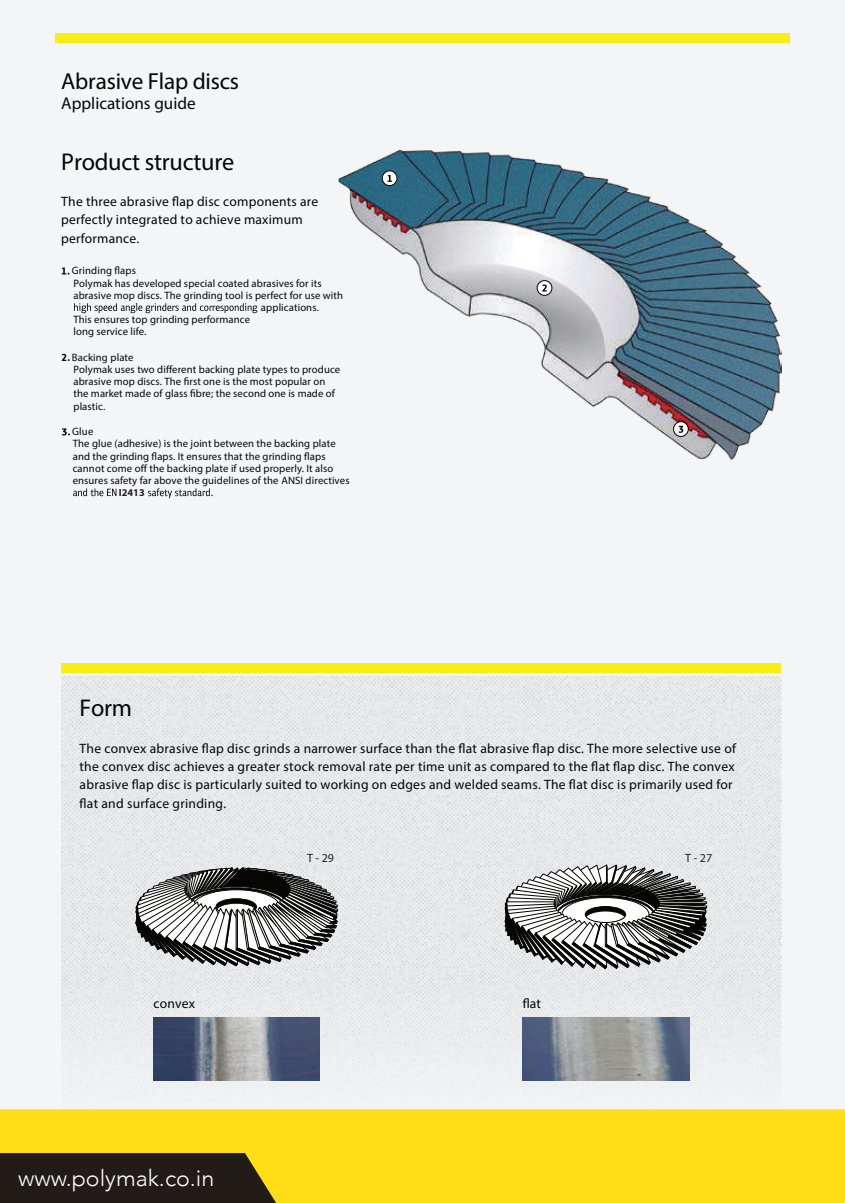
<style>
.page{position:relative;width:845px;height:1203px;background:#fff}
.page>*{position:absolute;margin:0;border:0;box-sizing:border-box;transform-origin:0 0}
.t1{font:700 24.3px "KL Bulletin Sans";color:#050504}
.t2{font:700 23.2px "KL Bulletin Sans";color:#050504}
.t3{font:300 22.7px "Avenir";color:#fff}
.t4{font:17.1px "KL Bulletin Sans";color:#050504}
.t5{font:13.6px "KL Bulletin Sans";color:#050504}
.t6{font:700 13.6px "KL Bulletin Sans";color:#050504}
.t7{font:12px "Myriad Pro";color:#231f20}
.t8{font:10.7px "KL Bulletin Sans";color:#050504}
.t9{font:700 10.7px "KL Bulletin Sans";color:#050504}
.t10{font:700 10.3px "Myriad";color:#231f20}
</style>
<div class="page">
<div style="left:0;top:0;width:845px;height:1199px;background:#f4f5f6"></div>
<img style="left:61px;top:677px;width:720px;height:415px">
<img style="left:338px;top:150px;width:443px;height:309px">
<div style="left:382px;top:171px;width:15px;height:15px;background:#fff;border-radius:50%"></div>
<div style="left:382px;top:170px;width:15px;height:16px;border:1px solid #050504;border-radius:50%"></div>
<svg style="left:387px;top:175px;width:5px;height:7px"></svg>
<svg style="left:673px;top:422px;width:15px;height:14px"></svg>
<div style="left:673px;top:421px;width:16px;height:16px;border:1px solid #050504;border-radius:50%"></div>
<svg style="left:678px;top:426px;width:5px;height:7px"></svg>
<div style="left:537px;top:281px;width:15px;height:14px;background:#fff;border-radius:50%"></div>
<div style="left:537px;top:280px;width:15px;height:16px;border:1px solid #050504;border-radius:50%"></div>
<svg style="left:542px;top:284px;width:5px;height:8px"></svg>
<svg style="left:135px;top:867px;width:203px;height:99px"></svg>
<svg style="left:504px;top:864px;width:204px;height:105px"></svg>
<img style="left:154px;top:1017px;width:166px;height:64px">
<img style="left:523px;top:1017px;width:166px;height:64px">
<div style="left:61px;top:663px;width:720px;height:9px;background:#f9ed14"></div>
<div style="left:0;top:1109px;width:845px;height:94px;background:#ffdd17"></div>
<svg style="left:0;top:1153px;width:276px;height:50px"></svg>
<div style="left:55px;top:33px;width:735px;height:9px;background:#f9ed14"></div>
<svg style="left:80px;top:743px;width:30px;height:10px"></svg>
<svg style="left:85px;top:761px;width:23px;height:10px"></svg>
<svg style="left:80px;top:780px;width:25px;height:9px"></svg>
<svg style="left:112px;top:780px;width:2px;height:9px"></svg>
<svg style="left:80px;top:798px;width:13px;height:10px"></svg>
<svg style="left:102px;top:801px;width:5px;height:7px"></svg>
<svg style="left:117px;top:798px;width:6px;height:10px"></svg>
<svg style="left:154px;top:1001px;width:5px;height:7px"></svg>
<svg style="left:182px;top:1001px;width:13px;height:7px"></svg>
<svg style="left:62px;top:267px;width:280px;height:70px"></svg>
<svg style="left:62px;top:353px;width:278px;height:59px"></svg>
<svg style="left:62px;top:428px;width:283px;height:70px"></svg>
<svg style="left:81px;top:700px;width:50px;height:17px"></svg>
<svg style="left:122px;top:743px;width:614px;height:49px"></svg>
<svg style="left:141px;top:798px;width:85px;height:12px"></svg>
<svg style="left:523px;top:998px;width:18px;height:10px"></svg>
<h2 class="t2" style="left:107px;top:67px;width:59px">▲❖ ●</h2>
<h3 class="t4" style="left:91px;top:93px;width:84px">● ▼□■▲ ◆</h3>
<h1 class="t1" style="left:82px;top:146px;width:134px">□ ◆▼▲▼◆▼◆</h1>
<p class="t5" style="left:146px;top:193px;width:34px">▲❖ ●</p>
<p class="t5" style="left:257px;top:193px;width:42px">□■ ■▼▲</p>
<p class="t5" style="left:98px;top:211px;width:35px">▼● ■▼</p>
<p class="t5" style="left:158px;top:211px;width:36px">▼ ▼□</p>
<p class="t9" style="left:85px;top:264px;width:52px">■■● ▲</p>
<p class="t8" style="left:126px;top:276px;width:39px">▲ ❖●□</p>
<p class="t8" style="left:184px;top:276px;width:55px">▲ ●□▼</p>
<p class="t8" style="left:272px;top:276px;width:51px">▲❖▲□ ▼▲</p>
<p class="t8" style="left:123px;top:289px;width:38px">□ ▲▲</p>
<p class="t8" style="left:196px;top:289px;width:58px">■ ■ ▼□□● ▲</p>
<p class="t8" style="left:284px;top:289px;width:33px">▼□◆▲</p>
<p class="t8" style="left:88px;top:313px;width:55px">▲ ■▲◆ ▲▼□</p>
<p class="t8" style="left:73px;top:325px;width:43px">●□■ ▲ ❖</p>
<p class="t8" style="left:131px;top:325px;width:4px">●</p>
<p class="t9" style="left:96px;top:351px;width:34px">■ ●▼</p>
<p class="t8" style="left:115px;top:363px;width:42px">◆▲▲▼ □</p>
<p class="t8" style="left:223px;top:363px;width:45px">■ ●▼▼</p>
<p class="t8" style="left:283px;top:363px;width:48px">▲▼□ □ ◆</p>
<p class="t8" style="left:123px;top:375px;width:38px">□ ▲▲</p>
<p class="t8" style="left:193px;top:375px;width:44px">▲▼□■ ▲▼</p>
<p class="t8" style="left:259px;top:375px;width:68px">□▲▼ □ ◆● □■</p>
<p class="t8" style="left:154px;top:387px;width:36px">□ ●▲▲</p>
<p class="t8" style="left:216px;top:387px;width:81px">▼ ▲□■□■▲</p>
<p class="t8" style="left:80px;top:399px;width:17px">● ▲▼</p>
<p class="t8" style="left:193px;top:437px;width:20px">□■▼</p>
<p class="t8" style="left:226px;top:437px;width:36px">▼ ■▼</p>
<p class="t8" style="left:298px;top:437px;width:34px">■ ●▼</p>
<p class="t8" style="left:122px;top:449px;width:128px">■■● ▲▼■▲◆▲▼ ▼▼</p>
<p class="t8" style="left:275px;top:449px;width:52px">■■● ▲</p>
<p class="t8" style="left:83px;top:462px;width:36px">■■□▼ □</p>
<p class="t8" style="left:191px;top:462px;width:34px">■ ●▼</p>
<p class="t8" style="left:273px;top:462px;width:61px">□ ● ▼●▲□</p>
<p class="t8" style="left:78px;top:474px;width:38px">■▲◆ ▲▲</p>
<p class="t8" style="left:166px;top:474px;width:24px">□❖ ▼</p>
<p class="t8" style="left:208px;top:474px;width:60px">◆ ●■▲□▼</p>
<p class="t8" style="left:328px;top:474px;width:23px">▼❖▲</p>
<p class="t8" style="left:279px;top:300px;width:39px">● ▼□■▲</p>
<p class="t10" style="left:119px;top:487px;width:27px">I2413</p>
<p class="t5" style="left:111px;top:740px;width:24px">□■❖</p>
<p class="t5" style="left:176px;top:740px;width:35px">▲❖ ●</p>
<p class="t5" style="left:238px;top:740px;width:98px">▲ ■▲■□</p>
<p class="t5" style="left:406px;top:740px;width:36px">▼ ■▼</p>
<p class="t5" style="left:507px;top:740px;width:35px">▲❖ ●</p>
<p class="t5" style="left:624px;top:740px;width:110px">□ ▲● ▼❖◆▲□</p>
<p class="t5" style="left:80px;top:758px;width:53px">▼ □■❖</p>
<p class="t5" style="left:264px;top:758px;width:39px">▼ ▲▼□</p>
<p class="t5" style="left:341px;top:758px;width:45px">□❖● ▼</p>
<p class="t5" style="left:418px;top:758px;width:87px">▼ ◆■▼▲□</p>
<p class="t5" style="left:553px;top:758px;width:21px">▼□ ▼</p>
<p class="t5" style="left:591px;top:758px;width:31px">●▼●</p>
<p class="t5" style="left:699px;top:758px;width:24px">□■❖</p>
<p class="t5" style="left:106px;top:776px;width:35px">▲❖ ●</p>
<p class="t5" style="left:215px;top:776px;width:73px">▼ ◆● ● ▲◆▼</p>
<p class="t5" style="left:305px;top:776px;width:84px">▼□ □ ■□■</p>
<p class="t5" style="left:532px;top:776px;width:95px">▲ ●▼▲▲</p>
<p class="t5" style="left:672px;top:776px;width:28px">● ◆▲</p>
<p class="t5" style="left:80px;top:795px;width:62px">●▼■ ▲◆</p>
<p class="t6" style="left:160px;top:995px;width:23px">□■❖</p>
<h3 class="t3" style="left:18px;top:1163px;width:198px">www.polymak.co.in</h3>
<p class="t7" style="left:307px;top:850px;width:29px">T - 29</p>
<p class="t7" style="left:685px;top:850px;width:29px">T - 27</p>
</div>
